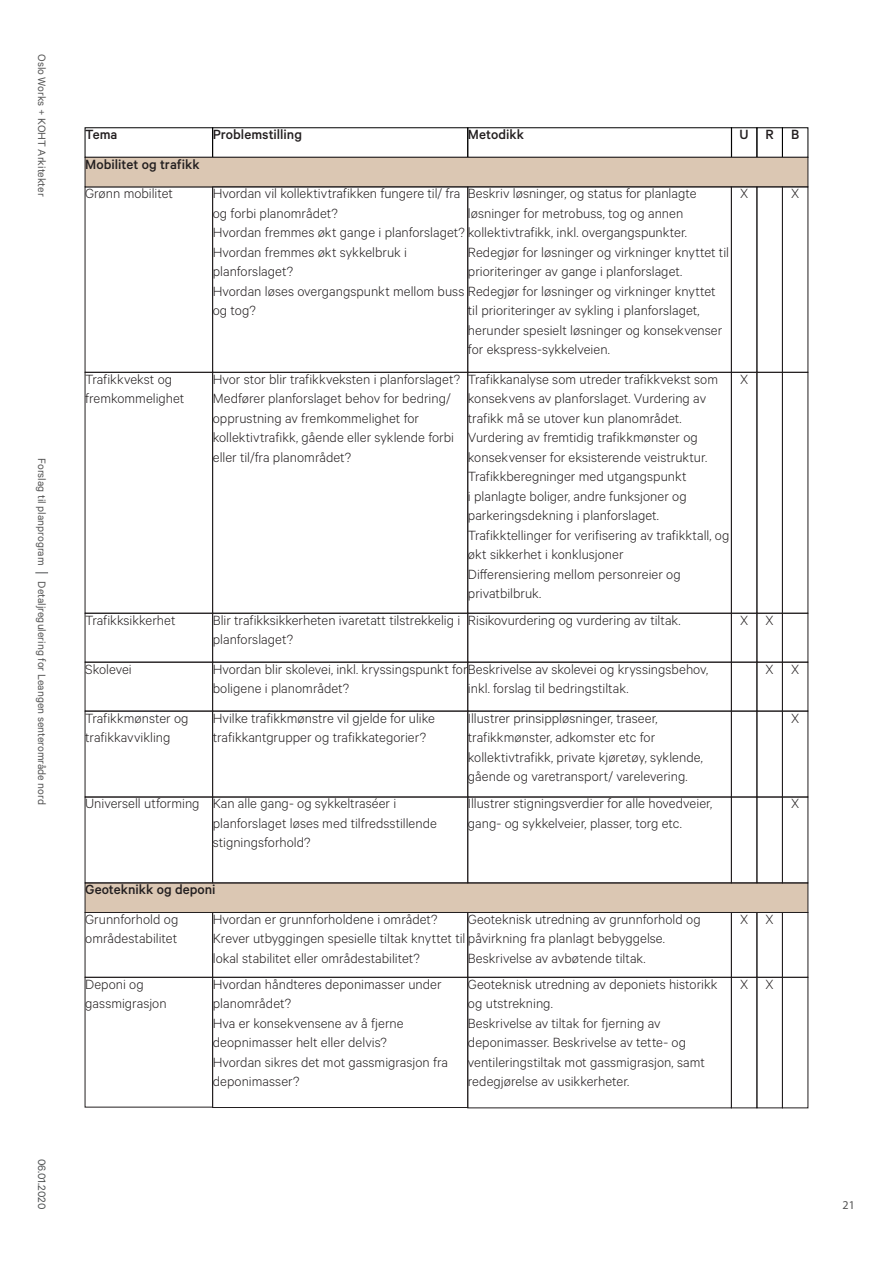
<style>
.page{position:relative;width:893px;height:1263px;background:#fff}
.page>*{position:absolute;margin:0;border:0;box-sizing:border-box;transform-origin:0 0}
.t1{font:300 15px/19.5px "Calibre";color:#231f20}
.t2{font:500 15px "Calibre";color:#231f20}
.t3{font:12px "Calibre";color:#555}
.t4{font:12px "Calibre";color:#4c4f50}
.t5{font:12px "Myriad Pro";color:#555}
</style>
<div class="page">
<svg style="left:35px;top:572px;width:13px;height:1px"></svg>
<div style="left:85px;top:883px;width:723px;height:29px;background:#dbc7b3"></div>
<div style="left:212px;top:912px;width:256px;height:65px;border:1px solid #231f20"></div>
<div style="left:212px;top:977px;width:256px;height:131px;border:1px solid #231f20"></div>
<div style="left:468px;top:912px;width:264px;height:65px;border:1px solid #231f20"></div>
<div style="left:468px;top:977px;width:264px;height:131px;border:1px solid #231f20"></div>
<div style="left:731px;top:912px;width:26px;height:65px;border:1px solid #231f20"></div>
<div style="left:731px;top:977px;width:26px;height:131px;border:1px solid #231f20"></div>
<div style="left:782px;top:912px;width:26px;height:65px;border:1px solid #231f20"></div>
<div style="left:782px;top:977px;width:26px;height:131px;border:1px solid #231f20"></div>
<div style="left:731px;top:128px;width:26px;height:29px;border:1px solid #000"></div>
<div style="left:85px;top:662px;width:128px;height:49px;border:1px solid #231f20"></div>
<div style="left:85px;top:613px;width:128px;height:49px;border:1px solid #231f20"></div>
<div style="left:85px;top:711px;width:128px;height:86px;border:1px solid #231f20"></div>
<div style="left:85px;top:797px;width:128px;height:86px;border:1px solid #231f20"></div>
<div style="left:212px;top:372px;width:256px;height:241px;border:1px solid #231f20"></div>
<div style="left:212px;top:662px;width:256px;height:49px;border:1px solid #231f20"></div>
<div style="left:212px;top:613px;width:256px;height:49px;border:1px solid #231f20"></div>
<div style="left:212px;top:711px;width:256px;height:86px;border:1px solid #231f20"></div>
<div style="left:212px;top:797px;width:256px;height:86px;border:1px solid #231f20"></div>
<div style="left:468px;top:662px;width:264px;height:49px;border:1px solid #231f20"></div>
<div style="left:468px;top:613px;width:264px;height:49px;border:1px solid #231f20"></div>
<div style="left:468px;top:711px;width:264px;height:86px;border:1px solid #231f20"></div>
<div style="left:468px;top:797px;width:264px;height:86px;border:1px solid #231f20"></div>
<div style="left:731px;top:372px;width:26px;height:241px;border:1px solid #231f20"></div>
<div style="left:731px;top:662px;width:26px;height:49px;border:1px solid #231f20"></div>
<div style="left:731px;top:613px;width:26px;height:49px;border:1px solid #231f20"></div>
<div style="left:731px;top:711px;width:26px;height:86px;border:1px solid #231f20"></div>
<div style="left:731px;top:797px;width:26px;height:86px;border:1px solid #231f20"></div>
<div style="left:782px;top:372px;width:26px;height:241px;border:1px solid #231f20"></div>
<div style="left:782px;top:662px;width:26px;height:49px;border:1px solid #231f20"></div>
<div style="left:782px;top:613px;width:26px;height:49px;border:1px solid #231f20"></div>
<div style="left:782px;top:711px;width:26px;height:86px;border:1px solid #231f20"></div>
<div style="left:782px;top:797px;width:26px;height:86px;border:1px solid #231f20"></div>
<div style="left:85px;top:157px;width:723px;height:30px;background:#dbc7b3"></div>
<div style="left:85px;top:157px;width:723px;height:30px;border:1px solid #231f20"></div>
<div style="left:212px;top:187px;width:256px;height:185px;border:1px solid #231f20"></div>
<div style="left:731px;top:187px;width:26px;height:185px;border:1px solid #231f20"></div>
<div style="left:782px;top:187px;width:26px;height:185px;border:1px solid #231f20"></div>
<p class="t3" style="left:49px;top:54px;width:144px;rotate:90deg">Oslo Works + KOHT Arkitekter</p>
<p class="t3" style="left:49px;top:458px;width:109px;rotate:90deg">Forslag til planprogram</p>
<p class="t3" style="left:49px;top:581px;width:225px;rotate:90deg">Detaljregulering for Leangen senterområde nord</p>
<p class="t4" style="left:49px;top:1159px;width:52px;rotate:90deg">06.01.2020</p>
<p class="t2" style="left:85px;top:126px;width:34px">Tema</p>
<p class="t2" style="left:213px;top:126px;width:91px">Problemstilling</p>
<p class="t2" style="left:468px;top:126px;width:57px">Metodikk</p>
<p class="t2" style="left:740px;top:126px;width:11px">U</p>
<p class="t2" style="left:765px;top:126px;width:10px">R</p>
<p class="t2" style="left:791px;top:126px;width:10px">B</p>
<p class="t2" style="left:85px;top:155px;width:116px">Mobilitet og trafikk</p>
<p class="t1" style="left:85px;top:183px;width:89px">Grønn mobilitet</p>
<p class="t1" style="left:213px;top:183px;width:249px">Hvordan vil kollektivtrafikken fungere til/ fra og forbi planområdet?</p>
<p class="t1" style="left:213px;top:222px;width:476px">Hvordan fremmes økt gange i planforslaget? kollektivtrafikk, inkl. overgangspunkter.</p>
<p class="t1" style="left:213px;top:242px;width:196px">Hvordan fremmes økt sykkelbruk i planforslaget?</p>
<p class="t1" style="left:213px;top:281px;width:504px">Hvordan løses overgangspunkt mellom buss Redegjør for løsninger og virkninger knyttet og tog?</p>
<p class="t1" style="left:468px;top:183px;width:230px">Beskriv løsninger, og status for planlagte løsninger for metrobuss, tog og annen</p>
<p class="t1" style="left:468px;top:242px;width:263px">Redegjør for løsninger og virkninger knyttet til prioriteringer av gange i planforslaget.</p>
<p class="t1" style="left:468px;top:300px;width:256px">til prioriteringer av sykling i planforslaget, herunder spesielt løsninger og konsekvenser for ekspress-sykkelveien.</p>
<p class="t1" style="left:740px;top:183px;width:10px">X</p>
<p class="t1" style="left:791px;top:183px;width:10px">X</p>
<p class="t1" style="left:85px;top:369px;width:101px">Trafikkvekst og fremkommelighet</p>
<p class="t1" style="left:213px;top:369px;width:249px">Hvor stor blir trafikkveksten i planforslaget?</p>
<p class="t1" style="left:213px;top:388px;width:243px">Medfører planforslaget behov for bedring/ opprustning av fremkommelighet for kollektivtrafikk, gående eller syklende forbi eller til/fra planområdet?</p>
<p class="t1" style="left:468px;top:369px;width:252px">Trafikkanalyse som utreder trafikkvekst som konsekvens av planforslaget. Vurdering av trafikk må se utover kun planområdet.</p>
<p class="t1" style="left:468px;top:427px;width:241px">Vurdering av fremtidig trafikkmønster og konsekvenser for eksisterende veistruktur.<br>Trafikkberegninger med utgangspunkt<br>i planlagte boliger, andre funksjoner og parkeringsdekning i planforslaget.</p>
<p class="t1" style="left:468px;top:525px;width:263px">Trafikktellinger for verifisering av trafikktall, og økt sikkerhet i konklusjoner</p>
<p class="t1" style="left:468px;top:564px;width:214px">Differensiering mellom personreier og privatbilbruk.</p>
<p class="t1" style="left:740px;top:369px;width:10px">X</p>
<p class="t1" style="left:85px;top:610px;width:92px">Trafikksikkerhet</p>
<p class="t1" style="left:213px;top:610px;width:249px">Blir trafikksikkerheten ivaretatt tilstrekkelig i planforslaget?</p>
<p class="t1" style="left:468px;top:610px;width:214px">Risikovurdering og vurdering av tiltak.</p>
<p class="t1" style="left:740px;top:610px;width:10px">X</p>
<p class="t1" style="left:766px;top:610px;width:10px">X</p>
<p class="t1" style="left:85px;top:658px;width:48px">Skolevei</p>
<p class="t1" style="left:213px;top:658px;width:497px">Hvordan blir skolevei, inkl. kryssingspunkt forBeskrivelse av skolevei og kryssingsbehov, boligene i planområdet?</p>
<p class="t1" style="left:468px;top:678px;width:162px">inkl. forslag til bedringstiltak.</p>
<p class="t1" style="left:85px;top:707px;width:105px">Trafikkmønster og trafikkavvikling</p>
<p class="t1" style="left:213px;top:707px;width:224px">Hvilke trafikkmønstre vil gjelde for ulike trafikkantgrupper og trafikkategorier?</p>
<p class="t1" style="left:85px;top:793px;width:116px">Universell utforming</p>
<p class="t1" style="left:213px;top:793px;width:226px">Kan alle gang- og sykkeltraséer i planforslaget løses med tilfredsstillende stigningsforhold?</p>
<p class="t1" style="left:468px;top:707px;width:236px">Illustrer prinsippløsninger, traseer, trafikkmønster, adkomster etc for kollektivtrafikk, private kjøretøy, syklende, gående og varetransport/ varelevering.</p>
<p class="t1" style="left:468px;top:793px;width:246px">Illustrer stigningsverdier for alle hovedveier, gang- og sykkelveier, plasser, torg etc.</p>
<p class="t1" style="left:766px;top:658px;width:10px">X</p>
<p class="t1" style="left:791px;top:658px;width:10px">X</p>
<p class="t1" style="left:791px;top:707px;width:10px">X</p>
<p class="t1" style="left:791px;top:793px;width:10px">X</p>
<p class="t2" style="left:85px;top:881px;width:132px">Geoteknikk og deponi</p>
<p class="t1" style="left:213px;top:909px;width:226px">Hvordan er grunnforholdene i området?</p>
<p class="t1" style="left:213px;top:928px;width:454px">Krever utbyggingen spesielle tiltak knyttet til påvirkning fra planlagt bebyggelse. lokal stabilitet eller områdestabilitet?</p>
<p class="t1" style="left:213px;top:974px;width:230px">Hvordan håndteres deponimasser under planområdet?</p>
<p class="t1" style="left:213px;top:1013px;width:192px">Hva er konsekvensene av å fjerne deopnimasser helt eller delvis?</p>
<p class="t1" style="left:213px;top:1052px;width:237px">Hvordan sikres det mot gassmigrasjon fra deponimasser?</p>
<p class="t1" style="left:85px;top:909px;width:95px">Grunnforhold og områdestabilitet</p>
<p class="t1" style="left:85px;top:974px;width:83px">Deponi og gassmigrasjon</p>
<p class="t1" style="left:468px;top:909px;width:234px">Geoteknisk utredning av grunnforhold og</p>
<p class="t1" style="left:468px;top:948px;width:179px">Beskrivelse av avbøtende tiltak.</p>
<p class="t1" style="left:468px;top:974px;width:251px">Geoteknisk utredning av deponiets historikk og utstrekning.</p>
<p class="t1" style="left:468px;top:1013px;width:238px">Beskrivelse av tiltak for fjerning av deponimasser. Beskrivelse av tette- og ventileringstiltak mot gassmigrasjon, samt redegjørelse av usikkerheter.</p>
<p class="t1" style="left:740px;top:909px;width:10px">X</p>
<p class="t1" style="left:766px;top:909px;width:10px">X</p>
<p class="t1" style="left:740px;top:974px;width:10px">X</p>
<p class="t1" style="left:766px;top:974px;width:10px">X</p>
<p class="t5" style="left:843px;top:1198px;width:14px">21</p>
</div>
